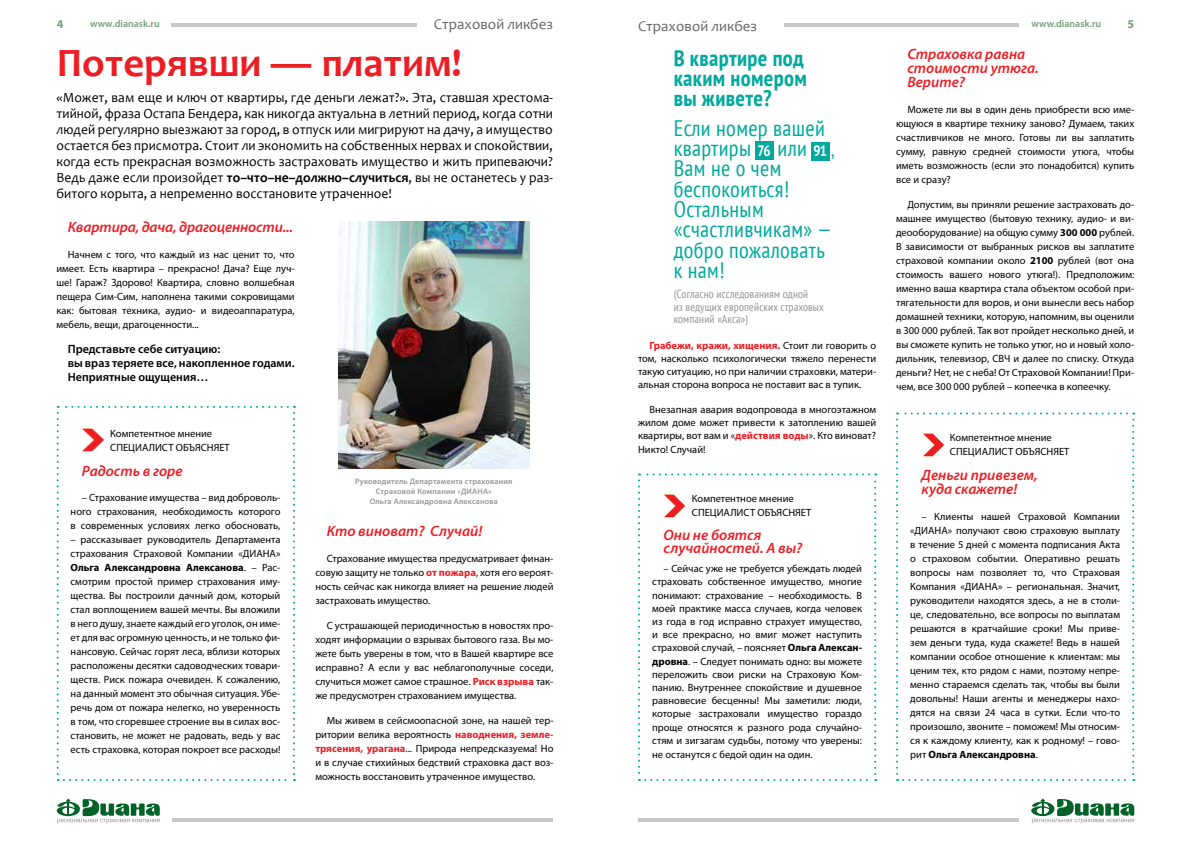
<style>
.page{position:relative;width:1191px;height:842px;background:#fff}
.page>*{position:absolute;margin:0;border:0;box-sizing:border-box;transform-origin:0 0}
.t1{font:700 40.5px "Candara";color:#ed1d24}
.t2{font:condensed 22.4px/20.3px "PT Sans";letter-spacing:.015em;color:#00a99d}
.t3{font:700 condensed 22.4px/20.3px "PT Sans";letter-spacing:.015em;color:#00a99d}
.t4{font:italic 600 15px/14px "Myriad Pro";color:#ed1d24}
.t5{font:15px "Candara";color:#636466}
.t6{font:14px/16px "Candara";color:#000;text-align:justify}
.t7{font:600 12px/14px "Myriad Pro";color:#000}
.t8{font:700 12px "Myriad Pro";color:#72a179}
.t9{font:condensed 11.5px/12.5px "PT Sans";letter-spacing:.01em;color:#939598}
.t10{font:10.5px/14px "Myriad Pro";color:#000;text-align:justify}
.t11{font:600 10px "Myriad Pro";color:#72a179}
.t12{font:600 8px/10px "Myriad Pro";letter-spacing:.02em;color:#939598;text-align:center}
.s1{font-weight:700}
.s2{font-weight:700;font-size:14.9px;color:#fff}
.s3{font-size:19.2px}
.s4{font-weight:700;color:#ed1d24}
</style>
<div class="page">
<hr style="left:173px;top:819px;width:380px;height:3px;background:#c7c8ca">
<hr style="left:638px;top:819px;width:380px;height:3px;background:#c7c8ca">
<svg style="left:57px;top:798px;width:103px;height:25px"></svg>
<svg style="left:1031px;top:798px;width:103px;height:25px"></svg>
<hr style="left:171px;top:23px;width:246px;height:4px;background:#c7c8ca">
<hr style="left:783px;top:23px;width:235px;height:4px;background:#c7c8ca">
<img style="left:338px;top:221px;width:191px;height:247px">
<div style="left:811px;top:142px;width:18px;height:19px;background:#00a99d"></div>
<div style="left:755px;top:142px;width:18px;height:18px;background:#00a99d"></div>
<svg style="left:57px;top:406px;width:238px;height:375px"></svg>
<svg style="left:638px;top:473px;width:238px;height:308px"></svg>
<svg style="left:896px;top:412px;width:238px;height:369px"></svg>
<img style="left:82px;top:428px;width:22px;height:24px">
<img style="left:663px;top:494px;width:22px;height:23px">
<img style="left:922px;top:433px;width:22px;height:24px">
<p class="t8" style="left:57px;top:16px;width:8px">4</p>
<p class="t11" style="left:90px;top:18px;width:71px">www.dianask.ru</p>
<h3 class="t5" style="left:434px;top:15px;width:120px">Страховой ликбез</h3>
<p class="t11" style="left:1031px;top:18px;width:71px">www.dianask.ru</p>
<p class="t8" style="left:1127px;top:16px;width:8px">5</p>
<h1 class="t1" style="left:57px;top:37px;width:406px">Потерявши — платим!</h1>
<h3 class="t5" style="left:638px;top:16px;width:120px">Страховой ликбез</h3>
<h3 class="t4" style="left:907px;top:47px;width:133px">Страховка равна стоимости утюга.<br>Верите?</h3>
<p class="t10" style="left:896px;top:102px;width:240px;text-indent:11px">Можете ли вы в один день приобрести всю име&shy;ющуюся в квартире технику заново? Думаем, таких счастливчиков не много. Готовы ли вы заплатить сумму, равную средней стоимости утюга, чтобы иметь возможность (если это понадобится) купить все и сразу?</p>
<p class="t10" style="left:896px;top:197px;width:240px;text-indent:11px">Допустим, вы приняли решение застраховать до&shy;машнее имущество (бытовую технику, аудио- и ви&shy;деооборудование) на общую сумму <span class="s1">300 000</span> рублей.<br>В зависимости от выбранных рисков вы заплатите страховой компании около <span class="s1">2100</span> рублей (вот она стоимость вашего нового утюга!). Предположим: именно ваша квартира стала объектом особой при&shy;тягательности для воров, и они вынесли весь набор домашней техники, которую, напомним, вы оценили в 300 000 рублей. Так вот пройдет несколько дней, и вы сможете купить не только утюг, но и новый холо&shy;дильник, телевизор, СВЧ и далее по списку. Откуда деньги? Нет, не с неба! От Страховой Компании! При&shy;чем, все 300 000 рублей – копеечка в копеечку.</p>
<h2 class="t3" style="left:673px;top:47px;width:135px">В квартире под каким номером вы живете?</h2>
<h2 class="t2" style="left:673px;top:117px;width:162px">Если номер вашей квартиры <span class="s2">76</span> или <span class="s2">91</span> <span class="s3">,<br></span>Вам не о чем беспокоиться!<br>Остальным «счастливчикам» — добро пожаловать к нам!</h2>
<p class="t9" style="left:673px;top:287px;width:152px">(Согласно исследованиям одной<br>из ведущих европейских страховых компаний «Акса»)</p>
<p class="t6" style="left:57px;top:89px;width:498px">«Может, вам еще и ключ от квартиры, где деньги лежат?». Эта, ставшая хрестома&shy;тийной, фраза Остапа Бендера, как никогда актуальна в летний период, когда сотни людей регулярно выезжают за город, в отпуск или мигрируют на дачу, а имущество остается без присмотра. Стоит ли экономить на собственных нервах и спокойствии, когда есть прекрасная возможность застраховать имущество и жить припеваючи?<br>Ведь даже если произойдет <span class="s1">то–что–не–должно–случиться</span>, вы не останетесь у раз&shy;битого корыта, а непременно восстановите утраченное!</p>
<h3 class="t4" style="left:68px;top:220px;width:227px">Квартира, дача, драгоценности...</h3>
<p class="t10" style="left:56px;top:247px;width:240px;text-indent:11px">Начнем с того, что каждый из нас ценит то, что имеет. Есть квартира – прекрасно! Дача? Еще луч&shy;ше! Гараж? Здорово! Квартира, словно волшебная пещера Сим-Сим, наполнена такими сокровищами как: бытовая техника, аудио- и видеоаппаратура, мебель, вещи, драгоценности...</p>
<p class="t7" style="left:68px;top:342px;width:228px">Представьте себе ситуацию:<br>вы враз теряете все, накопленное годами.<br>Неприятные ощущения…</p>
<p class="t10" style="left:638px;top:338px;width:240px;line-height:13.2px;text-indent:11px"><span class="s4">Грабежи, кражи, хищения.</span> Стоит ли говорить о том, насколько психологически тяжело перенести такую ситуацию, но при наличии страховки, матери&shy;альная сторона вопроса не поставит вас в тупик.</p>
<p class="t10" style="left:638px;top:403px;width:240px;line-height:13.2px;text-indent:11px">Внезапная авария водопровода в многоэтажном жилом доме может привести к затоплению вашей квартиры, вот вам и «<span class="s4">действия воды</span>». Кто виноват?<br>Никто! Случай!</p>
<p class="t10" style="left:110px;top:426px;width:121px">Компетентное мнение<br>СПЕЦИАЛИСТ ОБЪЯСНЯЕТ</p>
<h3 class="t4" style="left:82px;top:464px;width:102px">Радость в горе</h3>
<p class="t10" style="left:71px;top:491px;width:211px;text-indent:11px">– Страхование имущества – вид доброволь&shy;ного страхования, необходимость которого в современных условиях легко обосновать,</p>
<p class="t10" style="left:71px;top:533px;width:211px">– рассказывает руководитель Департамента страхования Страховой Компании «ДИАНА» <span class="s1">Ольга Александровна Алексанова</span>. – Рас&shy;смотрим простой пример страхования иму&shy;щества. Вы построили дачный дом, который стал воплощением вашей мечты. Вы вложили в него душу, знаете каждый его уголок, он име&shy;ет для вас огромную ценность, и не только фи&shy;нансовую. Сейчас горят леса, вблизи которых расположены десятки садоводческих товари&shy;ществ. Риск пожара очевиден. К сожалению, на данный момент это обычная ситуация. Убе&shy;речь дом от пожара нелегко, но уверенность в том, что сгоревшее строение вы в силах вос&shy;становить, не может не радовать, ведь у вас есть страховка, которая покроет все расходы!</p>
<p class="t10" style="left:950px;top:430px;width:121px">Компетентное мнение<br>СПЕЦИАЛИСТ ОБЪЯСНЯЕТ</p>
<h3 class="t4" style="left:921px;top:468px;width:118px">Деньги привезем, куда скажете!</h3>
<p class="t10" style="left:910px;top:509px;width:211px;text-indent:11px">– Клиенты нашей Страховой Компании «ДИАНА» получают свою страховую выплату в течение 5 дней с момента подписания Акта о страховом событии. Оперативно решать вопросы нам позволяет то, что Страховая Компания «ДИАНА» – региональная. Значит, руководители находятся здесь, а не в столи&shy;це, следовательно, все вопросы по выплатам решаются в кратчайшие сроки! Мы приве&shy;зем деньги туда, куда скажете! Ведь в нашей компании особое отношение к клиентам: мы ценим тех, кто рядом с нами, поэтому непре&shy;менно стараемся сделать так, чтобы вы были довольны! Наши агенты и менеджеры нахо&shy;дятся на связи 24 часа в сутки. Если что-то произошло, звоните – поможем! Мы относим&shy;ся к каждому клиенту, как к родному! – гово&shy;рит <span class="s1">Ольга Александровна</span>.</p>
<p class="t12" style="left:355px;top:476px;width:159px">Руководитель Департамента страхования<br>Страховой Компании «ДИАНА»<br>Ольга Александровна Алексанова</p>
<p class="t10" style="left:692px;top:492px;width:121px;line-height:13.2px">Компетентное мнение<br>СПЕЦИАЛИСТ ОБЪЯСНЯЕТ</p>
<h3 class="t4" style="left:663px;top:528px;width:140px;line-height:13.2px">Они не боятся случайностей. А вы?</h3>
<p class="t10" style="left:652px;top:562px;width:211px;line-height:13.3px;text-indent:11px">– Сейчас уже не требуется убеждать людей страховать собственное имущество, многие понимают: страхование – необходимость. В моей практике масса случаев, когда человек из года в год исправно страхует имущество, и все прекрасно, но вмиг может наступить страховой случай, – поясняет <span class="s1">Ольга Алексан&shy;дровна</span>. – Следует понимать одно: вы можете переложить свои риски на Страховую Ком&shy;панию. Внутреннее спокойствие и душевное равновесие бесценны! Мы заметили: люди, которые застраховали имущество гораздо проще относятся к разного рода случайно&shy;стям и зигзагам судьбы, потому что уверены: не останутся с бедой один на один.</p>
<h3 class="t4" style="left:327px;top:524px;width:157px">Кто виноват? Случай!</h3>
<p class="t10" style="left:315px;top:551px;width:240px;text-indent:11px">Страхование имущества предусматривает финан&shy;совую защиту не только <span class="s4">от пожара</span>, хотя его вероят&shy;ность сейчас как никогда влияет на решение людей застраховать имущество.</p>
<p class="t10" style="left:315px;top:618px;width:240px;text-indent:11px">С устрашающей периодичностью в новостях про&shy;ходят информации о взрывах бытового газа. Вы мо&shy;жете быть уверены в том, что в Вашей квартире все исправно? А если у вас неблагополучные соседи, случиться может самое страшное. <span class="s4">Риск взрыва</span> так&shy;же предусмотрен страхованием имущества.</p>
<p class="t10" style="left:315px;top:713px;width:240px;text-indent:11px">Мы живем в сейсмоопасной зоне, на нашей тер&shy;ритории велика вероятность <span class="s4">наводнения, земле&shy;трясения, урагана</span>... Природа непредсказуема! Но и в случае стихийных бедствий страховка даст воз&shy;можность восстановить утраченное имущество.</p>
</div>
